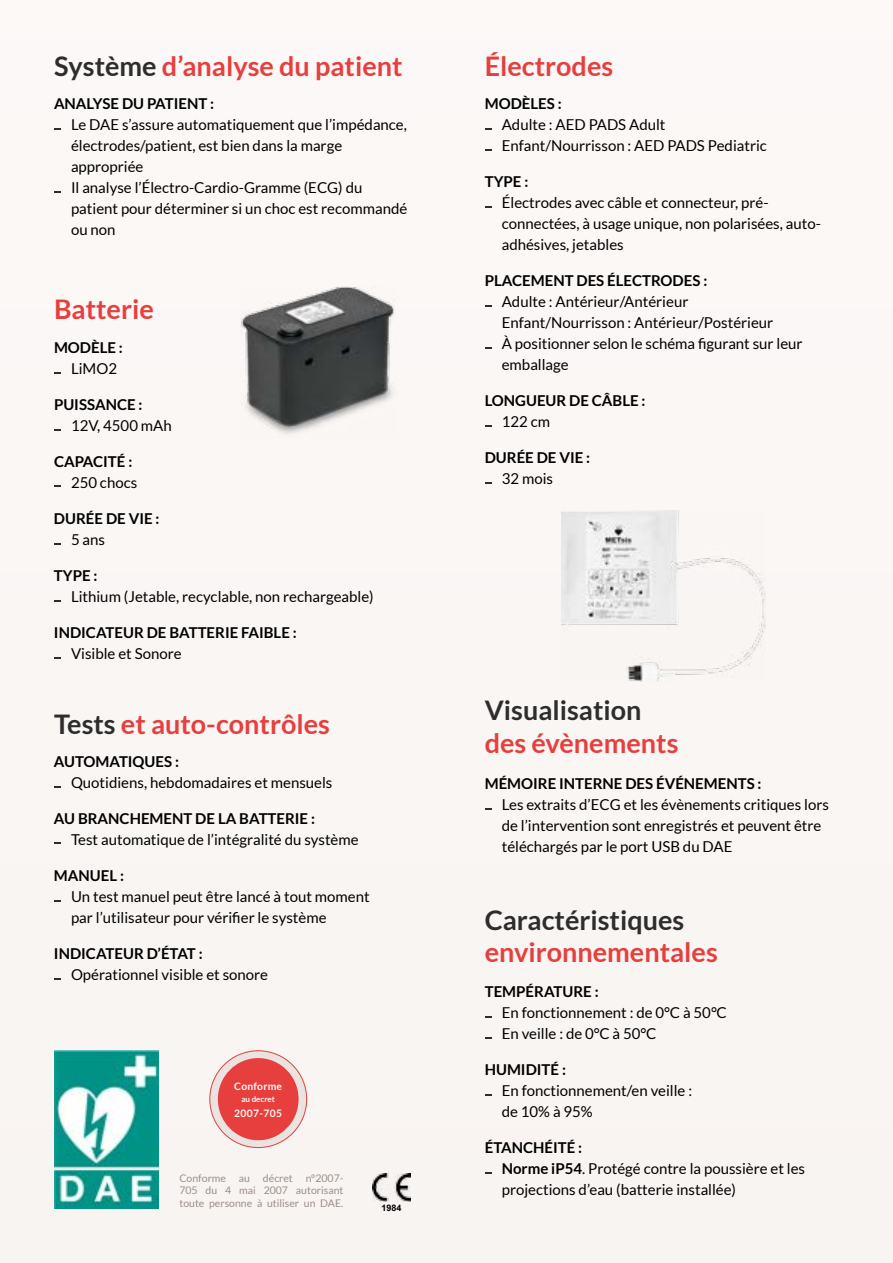
<style>
.page{position:relative;width:893px;height:1263px;background:#fff}
.page>*{position:absolute;margin:0;border:0;box-sizing:border-box;transform-origin:0 0}
.t1{font:700 27px "Lato";color:#e63f3d}
.t2{font:700 27px "Lato";color:#2e2d2e}
.t3{font:15px/21px "Lato";color:#000}
.t4{font:700 15px "Lato";color:#000}
.t5{font:10.5px/12.6px "Lato";color:#9c8e87;text-align:justify}
.t6{font:700 10.35px "Lato";letter-spacing:.02em;color:#fcf9f7}
.t7{font:700 9px "Arial";color:#000}
.t8{font:700 7.95px "Lato";color:#fcf9f7}
.s1{color:#2e2d2e}
.s2{font-weight:700}
</style>
<div class="page">
<div style="left:0;top:129px;width:893px;height:1134px;background:#faf6f4"></div>
<img style="left:240px;top:286px;width:158px;height:152px">
<img style="left:55px;top:1050px;width:104px;height:159px">
<img style="left:372px;top:1173px;width:39px;height:28px">
<svg style="left:210px;top:1051px;width:97px;height:96px;background:#e9d7d4"></svg>
<div style="left:218px;top:1058px;width:81px;height:82px;background:#e63f3d;border-radius:50%"></div>
<svg style="left:54px;top:128px;width:7px;height:2px"></svg>
<svg style="left:54px;top:191px;width:7px;height:2px"></svg>
<svg style="left:54px;top:429px;width:7px;height:2px"></svg>
<svg style="left:54px;top:485px;width:7px;height:2px"></svg>
<svg style="left:54px;top:786px;width:7px;height:2px"></svg>
<svg style="left:54px;top:842px;width:7px;height:2px"></svg>
<svg style="left:54px;top:978px;width:7px;height:2px"></svg>
<svg style="left:485px;top:149px;width:7px;height:2px"></svg>
<svg style="left:485px;top:305px;width:7px;height:2px"></svg>
<svg style="left:485px;top:808px;width:7px;height:2px"></svg>
<svg style="left:485px;top:1016px;width:7px;height:2px"></svg>
<svg style="left:485px;top:1037px;width:7px;height:2px"></svg>
<svg style="left:485px;top:1094px;width:7px;height:2px"></svg>
<svg style="left:485px;top:1172px;width:7px;height:2px"></svg>
<img style="left:561px;top:511px;width:204px;height:170px">
<h1 class="t1" style="left:54px;top:50px;width:350px"><span class="s1">Système</span> d’analyse du patient</h1>
<p class="t4" style="left:54px;top:95px;width:162px">ANALYSE DU PATIENT :</p>
<p class="t3" style="left:71px;top:114px;width:338px">Le DAE s’assure automatiquement que l’impédance, électrodes/patient, est bien dans la marge appropriée<br>Il analyse l’Électro-Cardio-Gramme (ECG) du patient pour déterminer si un choc est recommandé ou non</p>
<h1 class="t1" style="left:54px;top:294px;width:101px">Batterie</h1>
<p class="t4" style="left:54px;top:339px;width:25px">Modèle</p>
<p class="t4" style="left:119px;top:339px;width:5px">:</p>
<p class="t3" style="left:71px;top:358px;width:48px">LiMO2</p>
<p class="t4" style="left:54px;top:396px;width:90px">PUISSANCE :</p>
<p class="t3" style="left:71px;top:415px;width:102px">12V, 4500 mAh</p>
<p class="t4" style="left:54px;top:453px;width:80px">CAPACITÉ :</p>
<p class="t3" style="left:71px;top:472px;width:68px">250 chocs</p>
<p class="t4" style="left:54px;top:510px;width:107px">DURÉE DE VIE :</p>
<p class="t3" style="left:71px;top:529px;width:36px">5 ans</p>
<p class="t4" style="left:54px;top:567px;width:45px">TYPE :</p>
<p class="t3" style="left:71px;top:586px;width:304px">Lithium (Jetable, recyclable, non rechargeable)</p>
<p class="t4" style="left:54px;top:624px;width:244px">INDICATEUR DE BATTERIE FAIBLE :</p>
<p class="t3" style="left:71px;top:643px;width:112px">Visible et Sonore</p>
<h1 class="t1" style="left:54px;top:708px;width:277px"><span class="s1">Tests</span> et auto-contrôles</h1>
<p class="t4" style="left:54px;top:753px;width:127px">AUTOMATIQUES :</p>
<p class="t3" style="left:71px;top:772px;width:263px">Quotidiens, hebdomadaires et mensuels</p>
<p class="t4" style="left:54px;top:810px;width:263px">AU BRANCHEMENT DE LA BATTERIE :</p>
<p class="t3" style="left:71px;top:829px;width:289px">Test automatique de l’intégralité du système</p>
<p class="t4" style="left:54px;top:867px;width:72px">MANUEL :</p>
<p class="t3" style="left:71px;top:886px;width:300px">Un test manuel peut être lancé à tout moment par l’utilisateur pour vérifier le système</p>
<p class="t4" style="left:54px;top:945px;width:150px">INDICATEUR D’ÉTAT :</p>
<p class="t3" style="left:71px;top:964px;width:199px">Opérationnel visible et sonore</p>
<p class="t6" style="left:234px;top:1080px;width:49px">Conforme</p>
<p class="t8" style="left:241px;top:1094px;width:35px">au decret</p>
<p class="t6" style="left:234px;top:1107px;width:49px">2007-705</p>
<p class="t5" style="left:179px;top:1172px;width:165px">Conforme au décret n°2007- 705 du 4 mai 2007 autorisant toute personne à utiliser un DAE.</p>
<p class="t7" style="left:381px;top:1202px;width:22px">1984</p>
<h1 class="t1" style="left:485px;top:50px;width:130px">Électrodes</h1>
<p class="t4" style="left:485px;top:95px;width:78px">MODÈLES :</p>
<p class="t3" style="left:502px;top:114px;width:267px">Adulte : AED PADS Adult<br>Enfant/Nourrisson : AED PADS Pediatric</p>
<p class="t4" style="left:485px;top:173px;width:45px">TYPE :</p>
<p class="t3" style="left:502px;top:192px;width:321px">Électrodes avec câble et connecteur, pré&shy;connectées, à usage unique, non polarisées, auto&shy;adhésives, jetables</p>
<p class="t4" style="left:485px;top:272px;width:224px">PLACEMENT DES ÉLECTRODES :</p>
<p class="t3" style="left:502px;top:291px;width:302px">Adulte : Antérieur/Antérieur Enfant/Nourrisson : Antérieur/Postérieur<br>À positionner selon le schéma figurant sur leur emballage</p>
<p class="t4" style="left:485px;top:392px;width:162px">LONGUEUR DE CÂBLE :</p>
<p class="t3" style="left:502px;top:411px;width:50px">122 cm</p>
<p class="t4" style="left:485px;top:449px;width:107px">DURÉE DE VIE :</p>
<p class="t3" style="left:502px;top:468px;width:53px">32 mois</p>
<h1 class="t2" style="left:485px;top:695px;width:158px">Visualisation</h1>
<h1 class="t1" style="left:485px;top:727px;width:195px">des évènements</h1>
<p class="t4" style="left:485px;top:775px;width:278px">MÉMOIRE INTERNE DES ÉVÉNEMENTS :</p>
<p class="t3" style="left:502px;top:794px;width:329px">Les extraits d’ECG et les évènements critiques lors de l’intervention sont enregistrés et peuvent être téléchargés par le port USB du DAE</p>
<h1 class="t2" style="left:485px;top:905px;width:201px">Caractéristiques</h1>
<h1 class="t1" style="left:485px;top:937px;width:235px">environnementales</h1>
<p class="t4" style="left:485px;top:983px;width:115px">TEMPÉRATURE :</p>
<p class="t3" style="left:502px;top:1002px;width:227px">En fonctionnement : de 0°C à 50°C<br>En veille : de 0°C à 50°C</p>
<p class="t4" style="left:485px;top:1061px;width:83px">HUMIDITÉ :</p>
<p class="t3" style="left:502px;top:1080px;width:192px">En fonctionnement/en veille : de 10% à 95%</p>
<p class="t3" style="left:502px;top:1137px;width:305px;text-indent:-17px"><span class="s2">ÉTANCHÉITÉ :<br>Norme iP54</span>. Protégé contre la poussière et les projections d’eau (batterie installée)</p>
</div>
